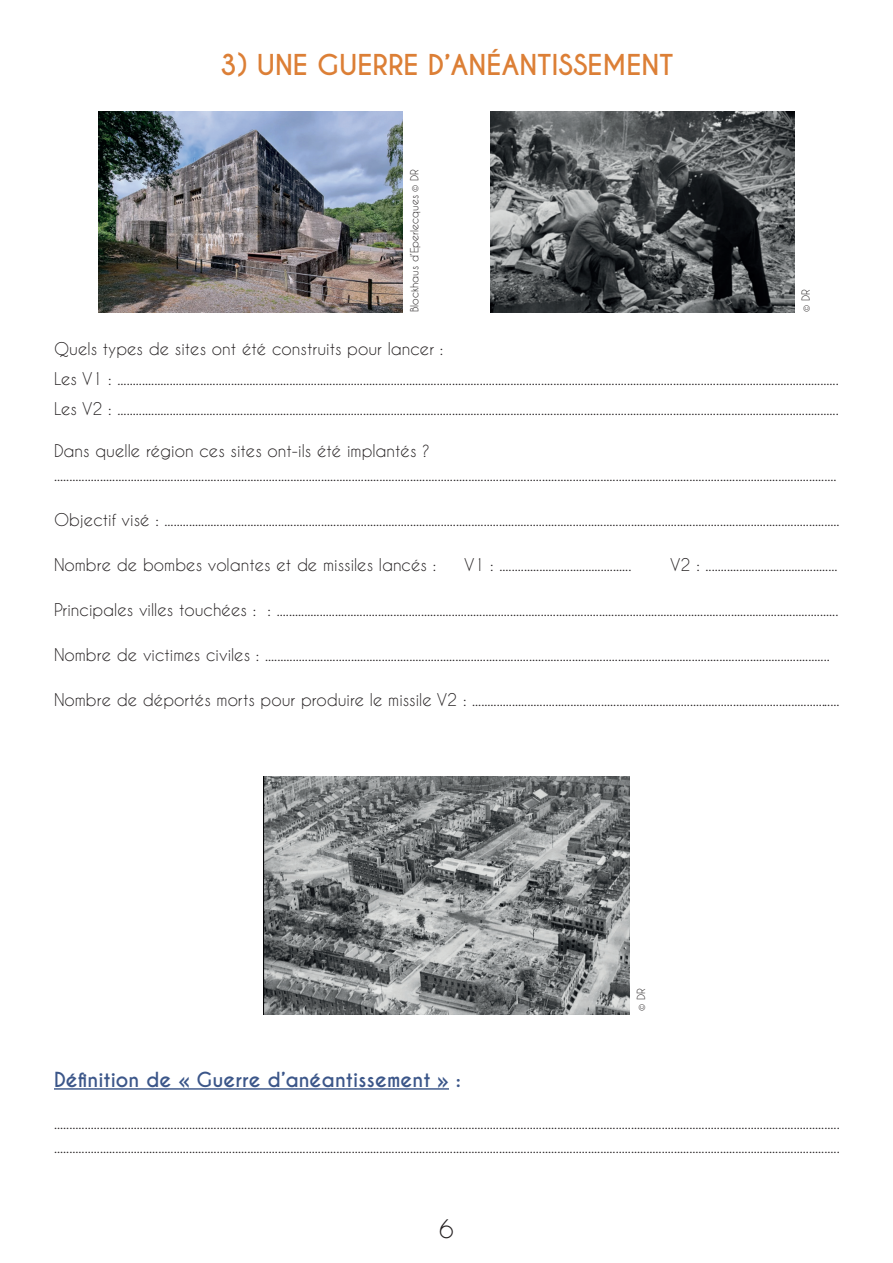
<style>
.page{position:relative;width:893px;height:1263px;background:#fff}
.page>*{position:absolute;margin:0;border:0;box-sizing:border-box;transform-origin:0 0}
.t1{font:700 27px "Caviar Dreams";color:#dc7f36}
.t2{font:24px "Caviar Dreams";color:#231f20}
.t3{font:700 19.5px "Caviar Dreams";color:#3b5689}
.t4{font:16.5px/30px "Caviar Dreams";color:#231f20}
.t5{font:10.5px "Caviar Dreams";color:#231f20}
</style>
<div class="page">
<img style="left:99px;top:112px;width:304px;height:200px">
<img style="left:490px;top:112px;width:304px;height:200px">
<hr style="left:54px;top:1088px;width:395px;height:2px;background:#3b5689">
<img style="left:263px;top:776px;width:367px;height:239px">
<h1 class="t1" style="left:220px;top:48px;width:455px">3) UNE GUERRE D’ANÉANTISSEMENT</h1>
<p class="t5" style="left:408px;top:312px;width:145px;rotate:-90deg">Blockhaus d’Eperlecques © DR</p>
<p class="t5" style="left:799px;top:312px;width:24px;rotate:-90deg">© DR</p>
<p class="t4" style="left:54px;top:334px;width:786px">Quels types de sites ont été construits pour lancer :<br>Les V1 : ...........................................................................................................................................................................................................................................<br>Les V2 : ...........................................................................................................................................................................................................................................</p>
<p class="t4" style="left:54px;top:439px;width:784px;line-height:24px">Dans quelle région ces sites ont-ils été implantés ? ...............................................................................................................................................................................................................................................................</p>
<p class="t4" style="left:54px;top:505px;width:787px">Objectif visé : ............................................................................................................................................................................................................................</p>
<p class="t4" style="left:54px;top:550px;width:384px">Nombre de bombes volantes et de missiles lancés :</p>
<p class="t4" style="left:464px;top:550px;width:169px">V1 : ...........................................</p>
<p class="t4" style="left:670px;top:550px;width:169px">V2 : ...........................................</p>
<p class="t4" style="left:54px;top:595px;width:786px">Principales villes touchées : : .......................................................................................................................................................................................</p>
<p class="t4" style="left:54px;top:640px;width:777px">Nombre de victimes civiles : ........................................................................................................................................................................................</p>
<p class="t4" style="left:54px;top:685px;width:787px">Nombre de déportés morts pour produire le missile V2 : ........................................................................................................................</p>
<p class="t5" style="left:635px;top:1011px;width:24px;rotate:-90deg">© DR</p>
<p class="t3" style="left:54px;top:1068px;width:408px">Définition de « Guerre d’anéantissement » :</p>
<p class="t4" style="left:54px;top:1110px;width:787px;line-height:24px">................................................................................................................................................................................................................................................................ ................................................................................................................................................................................................................................................................</p>
<h2 class="t2" style="left:439px;top:1214px;width:16px">6</h2>
</div>
